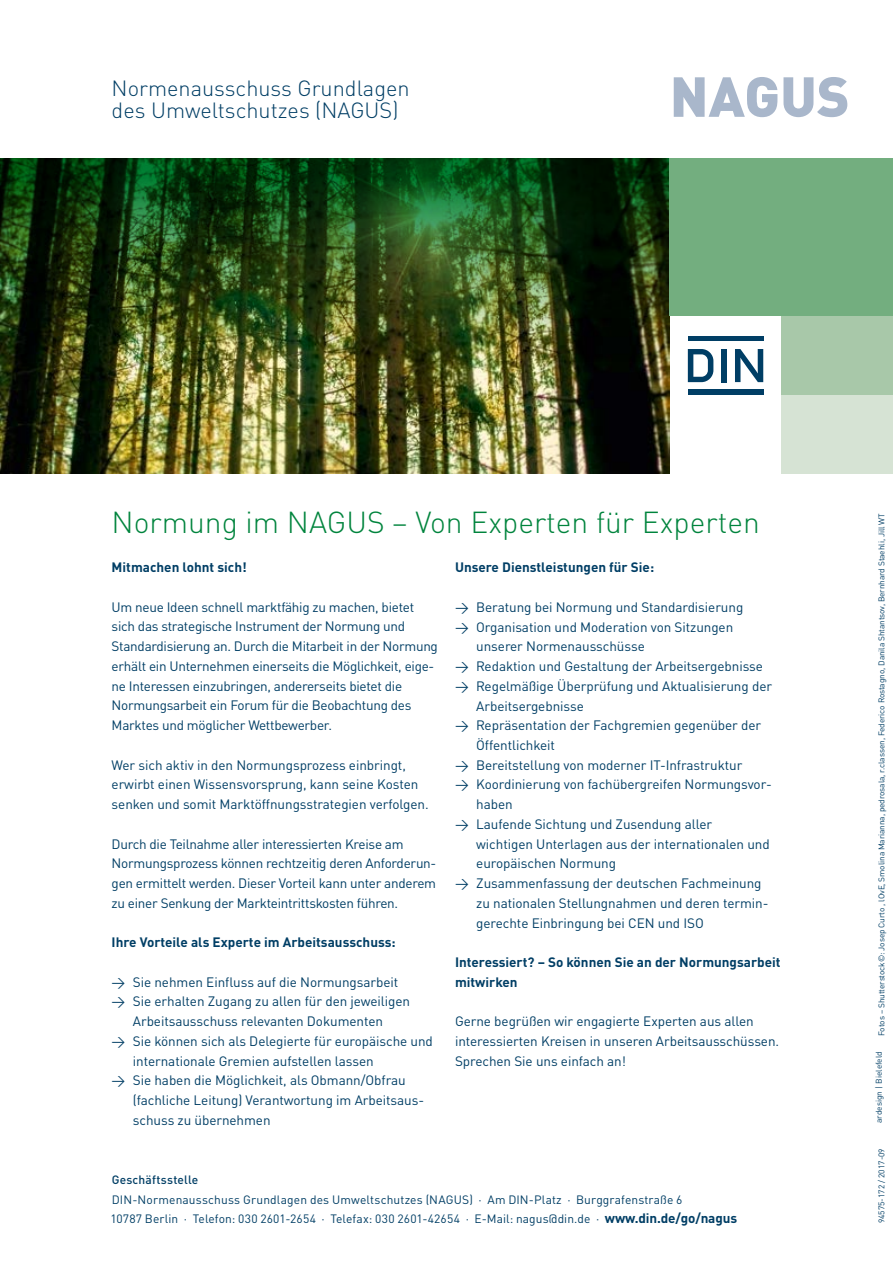
<style>
.page{position:relative;width:893px;height:1263px;background:#fff}
.page>*{position:absolute;margin:0;border:0;box-sizing:border-box;transform-origin:0 0}
.t1{font:900 55.5px "DINOT";color:#a9b7cb}
.t2{font:300 30px "DINOT";color:#00843d}
.t3{font:300 21.75px/22.5px "DINOT";color:#003e65}
.t4{font:13.5px/19.8px "DINOT";letter-spacing:-.005em;color:#003e65}
.t5{font:700 13.5px/19.8px "DINOT";color:#003e65}
.t6{font:12px/19.8px "DINOT";letter-spacing:.01em;color:#003e65}
.t7{font:500 12px "DINOT";letter-spacing:.015em;color:#003e65}
.t8{font:8.25px "DINOT";letter-spacing:-.01em;color:#003e65}
.s1{font-weight:700;font-size:13.5px}
</style>
<div class="page">
<img style="left:0;top:361px;width:670px;height:113px">
<img style="left:0;top:158px;width:670px;height:203px">
<svg style="left:688px;top:349px;width:25px;height:33px"></svg>
<div style="left:688px;top:336px;width:75px;height:5px;background:#003e65"></div>
<div style="left:721px;top:349px;width:5px;height:33px;background:#003e65"></div>
<svg style="left:735px;top:349px;width:28px;height:33px"></svg>
<div style="left:688px;top:390px;width:75px;height:5px;background:#003e65"></div>
<div style="left:781px;top:316px;width:112px;height:79px;background:#a8c8a9"></div>
<div style="left:781px;top:395px;width:112px;height:79px;background:#d6e3d4"></div>
<div style="left:670px;top:158px;width:223px;height:158px;background:#73ae7f"></div>
<h3 class="t3" style="left:112px;top:76px;width:299px">Normenausschuss Grundlagen des Umweltschutzes (NAGUS)</h3>
<h1 class="t1" style="left:670px;top:60px;width:181px">NAGUS</h1>
<h2 class="t2" style="left:112px;top:503px;width:650px">Normung im NAGUS – Von Experten für Experten</h2>
<p class="t5" style="left:112px;top:557px;width:137px">Mitmachen lohnt sich!</p>
<p class="t4" style="left:112px;top:597px;width:328px">Um neue Ideen schnell marktfähig zu machen, bietet sich das strategische Instrument der Normung und Standardisierung an. Durch die Mitarbeit in der Normung erhält ein Unternehmen einerseits die Möglichkeit, eige&shy;ne Interessen einzubringen, andererseits bietet die Normungsarbeit ein Forum für die Beobachtung des Marktes und möglicher Wettbewerber.</p>
<p class="t4" style="left:112px;top:755px;width:319px">Wer sich aktiv in den Normungsprozess einbringt, erwirbt einen Wissensvorsprung, kann seine Kosten senken und somit Marktöffnungsstrategien verfolgen.</p>
<p class="t4" style="left:112px;top:833px;width:326px">Durch die Teilnahme aller interessierten Kreise am Normungsprozess können rechtzeitig deren Anforderun&shy;gen ermittelt werden. Dieser Vorteil kann unter anderem zu einer Senkung der Markteintrittskosten führen.</p>
<p class="t5" style="left:112px;top:932px;width:286px">Ihre Vorteile als Experte im Arbeitsausschuss:</p>
<p class="t4" style="left:112px;top:972px;width:288px">→ Sie nehmen Einfluss auf die Normungsarbeit</p>
<p class="t4" style="left:112px;top:991px;width:300px;text-align:center">→ Sie erhalten Zugang zu allen für den jeweiligen<br>Arbeitsausschuss relevanten Dokumenten</p>
<p class="t4" style="left:133px;top:1031px;width:302px;text-indent:-21px">→ Sie können sich als Delegierte für europäische und internationale Gremien aufstellen lassen</p>
<p class="t4" style="left:133px;top:1070px;width:293px;text-indent:-21px">→ Sie haben die Möglichkeit, als Obmann/Obfrau (fachliche Leitung) Verantwortung im Arbeitsaus&shy;schuss zu übernehmen</p>
<p class="t5" style="left:455px;top:557px;width:201px">Unsere Dienstleistungen für Sie:</p>
<p class="t4" style="left:455px;top:597px;width:290px">→ Beratung bei Normung und Standardisierung</p>
<p class="t4" style="left:476px;top:616px;width:259px;text-indent:-21px">→ Organisation und Moderation von Sitzungen unserer Normenausschüsse</p>
<p class="t4" style="left:455px;top:656px;width:309px">→ Redaktion und Gestaltung der Arbeitsergebnisse</p>
<p class="t4" style="left:476px;top:676px;width:297px;text-indent:-21px">→ Regelmäßige Überprüfung und Aktualisierung der<br>Arbeitsergebnisse</p>
<p class="t4" style="left:476px;top:715px;width:286px;text-indent:-21px">→ Repräsentation der Fachgremien gegenüber der<br>Öffentlichkeit</p>
<p class="t4" style="left:455px;top:755px;width:289px">→ Bereitstellung von moderner IT-Infrastruktur</p>
<p class="t4" style="left:476px;top:774px;width:297px;text-indent:-21px">→ Koordinierung von fachübergreifen Normungsvor&shy;haben</p>
<p class="t4" style="left:476px;top:814px;width:295px;text-indent:-21px">→ Laufende Sichtung und Zusendung aller wichtigen Unterlagen aus der internationalen und europäischen Normung</p>
<p class="t4" style="left:476px;top:873px;width:294px;text-indent:-21px">→ Zusammenfassung der deutschen Fachmeinung zu nationalen Stellungnahmen und deren termin&shy;gerechte Einbringung bei CEN und ISO</p>
<p class="t5" style="left:455px;top:952px;width:327px">Interessiert? – So können Sie an der Normungsarbeit mitwirken</p>
<p class="t4" style="left:455px;top:1011px;width:326px">Gerne begrüßen wir engagierte Experten aus allen interessierten Kreisen in unseren Arbeitsausschüssen.<br>Sprechen Sie uns einfach an!</p>
<p class="t7" style="left:112px;top:1172px;width:88px">Geschäftsstelle</p>
<p class="t6" style="left:111px;top:1189px;width:628px">DIN-Normenausschuss Grundlagen des Umweltschutzes (NAGUS) · Am DIN-Platz · Burggrafenstraße 6<br>10787 Berlin · Telefon: 030 2601-2654 · Telefax: 030 2601-42654 · E-Mail: nagus@din.de · <span class="s1">www.din.de/go/nagus</span></p>
<p class="t8" style="left:876px;top:1036px;width:524px;rotate:-90deg">Fotos – Shutterstock©: Josep Curto , lOvE, Smolina Marianna, pedrosala, r.classen, Federico Rostagno, Danila Shtantsov, Bernhard Staehli, Jill WT</p>
<p class="t8" style="left:874px;top:1123px;width:73px;rotate:-90deg">ardesign | Bielefeld</p>
<p class="t8" style="left:876px;top:1223px;width:77px;rotate:-90deg">94575-172 / 2017-09</p>
</div>
